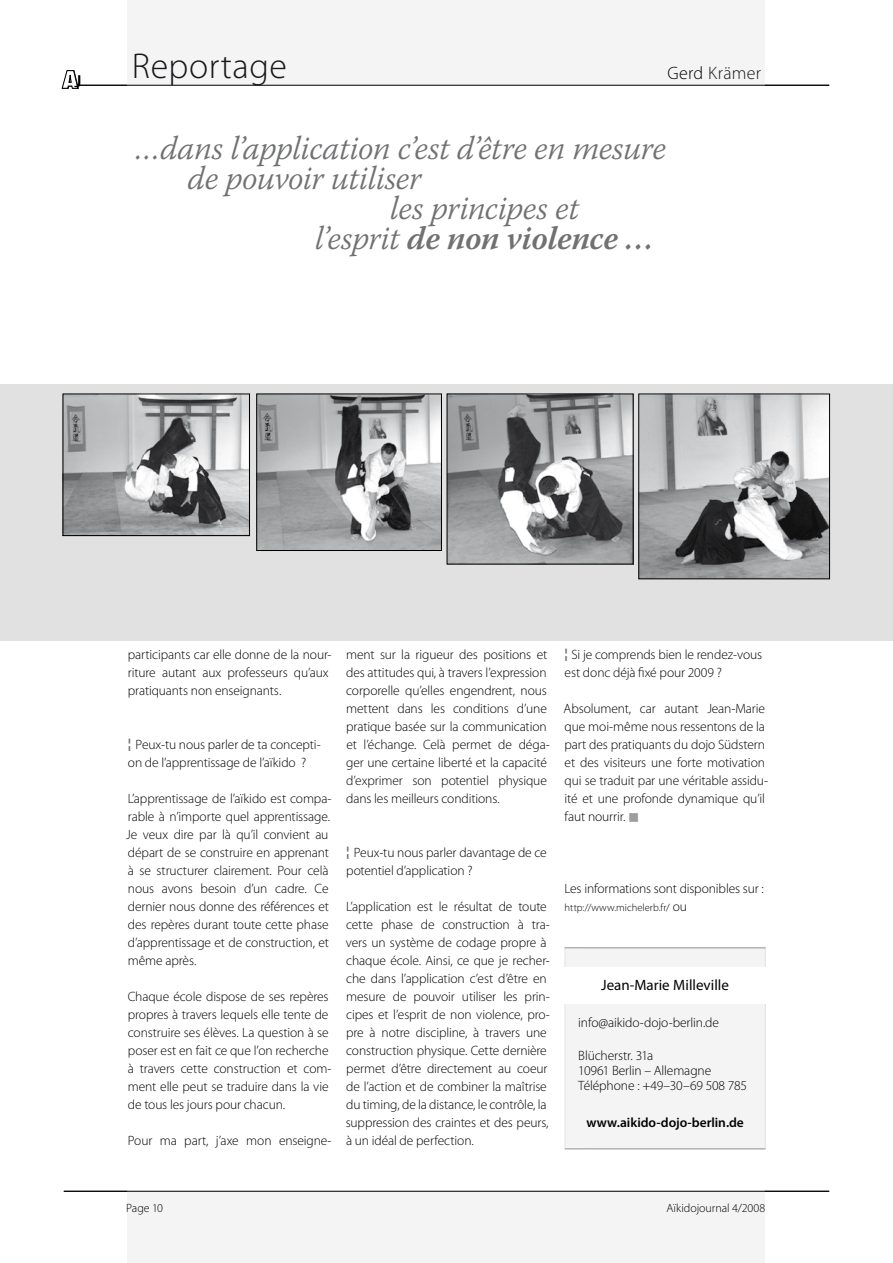
<style>
.page{position:relative;width:893px;height:1263px;background:#fff}
.page>*{position:absolute;margin:0;border:0;box-sizing:border-box;transform-origin:0 0}
.t1{font:300 36px "Myriad Pro";letter-spacing:.01em;color:#000}
.t2{font:300 36px "Myriad Pro";letter-spacing:.015em;color:#1a171b}
.t3{font:italic 300 33px "Warnock Pro";letter-spacing:-.015em;color:#707173}
.t4{font:italic 600 33px "Warnock Pro";letter-spacing:-.015em;color:#707173}
.t5{font:300 18px "Myriad Pro";letter-spacing:.015em;color:#000}
.t6{font:300 18px "Myriad Pro";letter-spacing:.015em;color:#1a171b}
.t7{font:17.25px "Myriad Pro";color:#000;scale:1.06 1}
.t8{font:15px "Myriad Pro";color:#000}
.t9{font:300 13.5px/18px "Myriad Pro";letter-spacing:-.01em;color:#000}
.t10{font:600 13.5px "Myriad Pro";letter-spacing:-.005em;color:#000}
.t11{font:300 12px "Myriad Pro";letter-spacing:-.005em;color:#000}
.t12{font:300 10.5px "Myriad Pro";color:#000}
.s1{color:#000}
.s2{font-weight:300}
.s3{font-family:"Lucida Sans Typewriter";font-weight:700;color:#707173}
.s4{color:#9c9d9f}
.s5{font-size:13.5px}
</style>
<div class="page">
<div style="left:0;top:384px;width:893px;height:257px;background:#e1e1e1"></div>
<div style="left:128px;top:0;width:637px;height:85px;background:#f4f4f5"></div>
<div style="left:128px;top:1191px;width:637px;height:72px;background:#f4f4f5"></div>
<hr style="left:64px;top:85px;width:765px;height:1px;background:#000">
<hr style="left:64px;top:1191px;width:765px;height:1px;background:#000">
<svg style="left:62px;top:71px;width:16px;height:18px"></svg>
<img style="left:65px;top:396px;width:183px;height:138px">
<div style="left:63px;top:394px;width:187px;height:142px;border:1px solid #000"></div>
<img style="left:641px;top:396px;width:187px;height:181px">
<div style="left:639px;top:394px;width:191px;height:185px;border:1px solid #000"></div>
<img style="left:449px;top:396px;width:182px;height:166px">
<img style="left:258px;top:396px;width:182px;height:153px">
<div style="left:256px;top:394px;width:186px;height:157px;border:1px solid #000"></div>
<div style="left:565px;top:947px;width:200px;height:202px;background:#f4f4f5"></div>
<div style="left:564px;top:947px;width:202px;height:202px;border:1px solid #e3e4e5"></div>
<div style="left:561px;top:967px;width:208px;height:37px;background:#fff"></div>
<hr style="left:565px;top:1148px;width:200px;height:1px;background:#9c9d9f">
<hr style="left:565px;top:947px;width:200px;height:1px;background:#9c9d9f">
<p class="t7" style="left:74px;top:70px;width:8px">J</p>
<h1 class="t1" style="left:150px;top:44px;width:194px">ubrik/Thema</h1>
<h1 class="t2" style="left:132px;top:44px;width:156px">Reportage</h1>
<h3 class="t5" style="left:634px;top:61px;width:129px">Name des Autors</h3>
<h3 class="t6" style="left:667px;top:62px;width:95px"><span class="s1">Gerd</span> Krämer</h3>
<h2 class="t3" style="left:135px;top:129px;width:532px">…dans l’application c’est d’être en mesure</h2>
<h2 class="t3" style="left:187px;top:159px;width:236px">de pouvoir utiliser</h2>
<h2 class="t3" style="left:390px;top:189px;width:191px">les principes et</h2>
<h2 class="t4" style="left:315px;top:219px;width:341px"><span class="s2">l’esprit</span> de non violence …</h2>
<p class="t9" style="left:128px;top:646px;width:205px">participants car elle donne de la nour&shy;riture autant aux professeurs qu’aux pratiquants non enseignants.</p>
<p class="t9" style="left:126px;top:735px;width:197px"><span class="s3">¦</span>Peux-tu nous parler de ta concepti&shy;on de l’apprentissage de l’aïkido ?</p>
<p class="t9" style="left:126px;top:789px;width:207px">L’apprentissage de l’aïkido est compa&shy;rable à n’importe quel apprentissage.<br>Je veux dire par là qu’il convient au départ de se construire en apprenant à se structurer clairement. Pour celà nous avons besoin d’un cadre. Ce dernier nous donne des références et des repères durant toute cette phase d’apprentissage et de construction, et même après.</p>
<p class="t9" style="left:128px;top:987px;width:205px">Chaque école dispose de ses repères propres à travers lequels elle tente de construire ses élèves. La question à se poser est en fait ce que l’on recherche à travers cette construction et com&shy;ment elle peut se traduire dans la vie de tous les jours pour chacun.</p>
<p class="t9" style="left:128px;top:1131px;width:205px">Pour ma part, j’axe mon enseigne-</p>
<p class="t9" style="left:346px;top:645px;width:205px">ment sur la rigueur des positions et des attitudes qui, à travers l’expression corporelle qu’elles engendrent, nous mettent dans les conditions d’une pratique basée sur la communication et l’échange. Celà permet de déga&shy;ger une certaine liberté et la capacité d’exprimer son potentiel physique dans les meilleurs conditions.</p>
<p class="t9" style="left:344px;top:843px;width:204px"><span class="s3">¦</span>Peux-tu nous parler davantage de ce potentiel d’application ?</p>
<p class="t9" style="left:346px;top:897px;width:206px">L’application est le résultat de toute cette phase de construction à tra&shy;vers un système de codage propre à chaque école. Ainsi, ce que je recher&shy;che dans l’application c’est d’être en mesure de pouvoir utiliser les prin&shy;cipes et l’esprit de non violence, pro&shy;pre à notre discipline, à travers une construction physique. Cette dernière permet d’être directement au coeur de l’action et de combiner la maîtrise du timing, de la distance, le contrôle, la suppression des craintes et des peurs, à un idéal de perfection.</p>
<p class="t9" style="left:562px;top:645px;width:202px"><span class="s3">¦</span>Si je comprends bien le rendez-vous est donc déjà fixé pour 2009 ?</p>
<p class="t9" style="left:564px;top:699px;width:206px">Absolument, car autant Jean-Marie que moi-même nous ressentons de la part des pratiquants du dojo Südstern et des visiteurs une forte motivation qui se traduit par une véritable assidu&shy;ité et une profonde dynamique qu’il faut nourrir. <span class="s4">■</span></p>
<p class="t9" style="left:564px;top:880px;width:201px">Les informations sont disponibles sur :</p>
<p class="t12" style="left:565px;top:901px;width:124px">http://www.michelerb.fr/ <span class="s5">ou</span></p>
<p class="t8" style="left:601px;top:976px;width:129px">Jean-Marie Milleville</p>
<p class="t9" style="left:578px;top:1013px;width:142px">info@aikido-dojo-berlin.de</p>
<p class="t9" style="left:578px;top:1048px;width:170px;line-height:15px">Blücherstr. 31a<br>10961 Berlin – Allemagne<br>Téléphone : +49–30–69 508 785</p>
<p class="t10" style="left:586px;top:1113px;width:159px">www.aikido-dojo-berlin.de</p>
<p class="t11" style="left:126px;top:1201px;width:39px">Page 10</p>
<p class="t11" style="left:666px;top:1201px;width:100px">Aïkidojournal 4/2008</p>
<p class="t11" style="left:131px;top:1201px;width:39px">Page 10</p>
<p class="t11" style="left:663px;top:1201px;width:100px">Aïkidojournal 4/2008</p>
</div>
